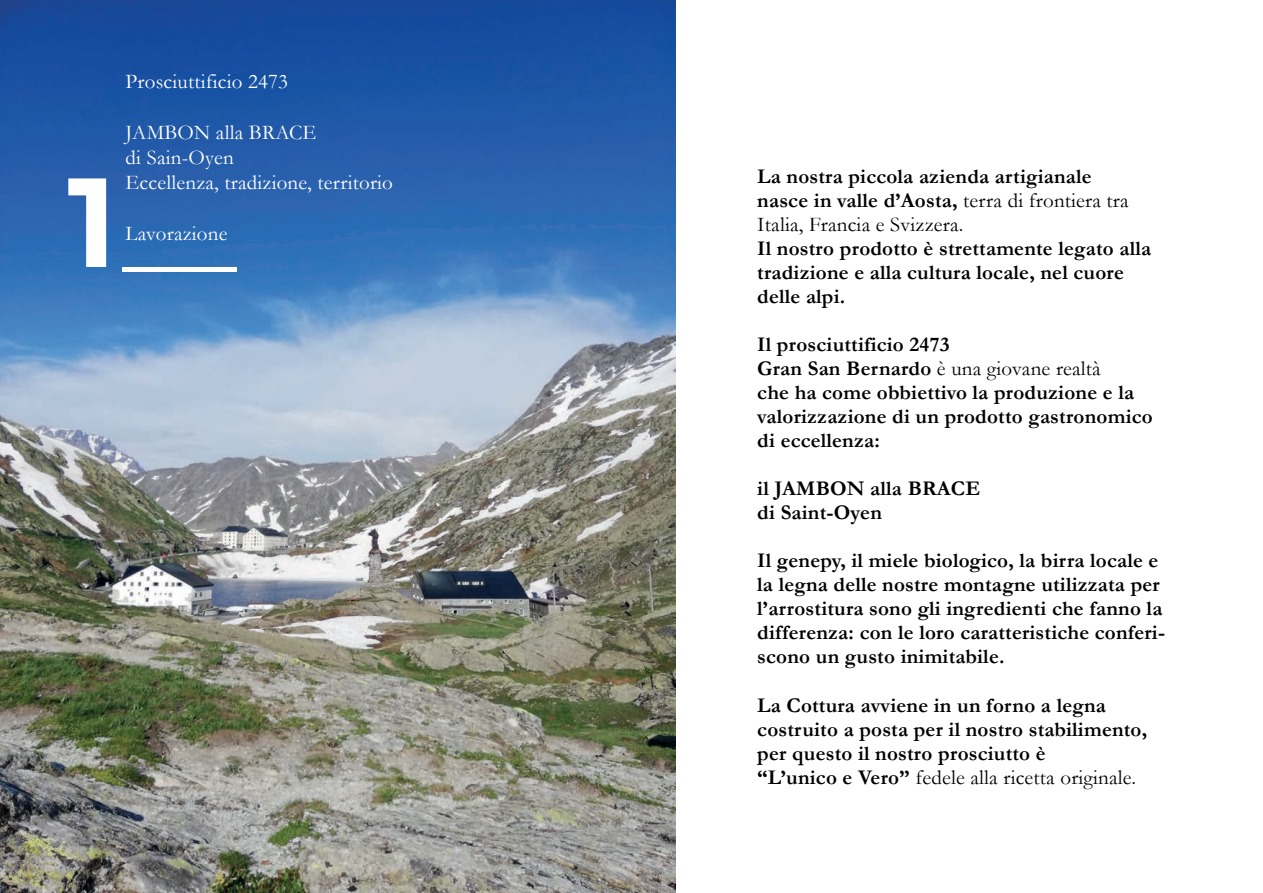
<style>
.page{position:relative;width:1263px;height:893px;background:#fff}
.page>*{position:absolute;margin:0;border:0;box-sizing:border-box;transform-origin:0 0}
.t1{font:600 126.45px "Montserrat";color:#fff}
.t2{font:700 21px/24px "Garamond";letter-spacing:.01em;color:#000001}
.t3{font:21px/25.2px "Garamond";letter-spacing:.01em;color:#fff}
.s1{font-weight:400}
</style>
<div class="page">
<img style="left:0;top:0;width:675px;height:893px">
<hr style="left:122px;top:267px;width:115px;height:4px;background:#fff">
<h1 class="t1" style="left:69px;top:122px;width:51px">1</h1>
<p class="t3" style="left:126px;top:69px;width:164px">Prosciuttificio 2473</p>
<p class="t3" style="left:126px;top:119px;width:269px">JAMBON alla BRACE<br>di Sain-Oyen<br>Eccellenza, tradizione, territorio</p>
<p class="t3" style="left:126px;top:220px;width:104px">Lavorazione</p>
<p class="t2" style="left:757px;top:165px;width:373px">La nostra piccola azienda artigianale nasce in valle d’Aosta, <span class="s1">terra di frontiera tra<br>Italia, Francia e Svizzera.</span></p>
<p class="t2" style="left:757px;top:237px;width:395px">Il nostro prodotto è strettamente legato alla tradizione e alla cultura locale, nel cuore delle alpi.</p>
<p class="t2" style="left:757px;top:333px;width:397px">Il prosciuttificio 2473<br>Gran San Bernardo <span class="s1">è una giovane realtà<br></span>che ha come obbiettivo la produzione e la valorizzazione di un prodotto gastronomico di eccellenza:</p>
<p class="t2" style="left:757px;top:477px;width:224px">il JAMBON alla BRACE di Saint-Oyen</p>
<p class="t2" style="left:757px;top:549px;width:409px">Il genepy, il miele biologico, la birra locale e la legna delle nostre montagne utilizzata per l’arrostitura sono gli ingredienti che fanno la differenza: con le loro caratteristiche conferi&shy;scono un gusto inimitabile.</p>
<p class="t2" style="left:757px;top:693px;width:391px">La Cottura avviene in un forno a legna costruito a posta per il nostro stabilimento, per questo il nostro prosciutto è<br>“L’unico e Vero” <span class="s1">fedele alla ricetta originale.</span></p>
</div>
